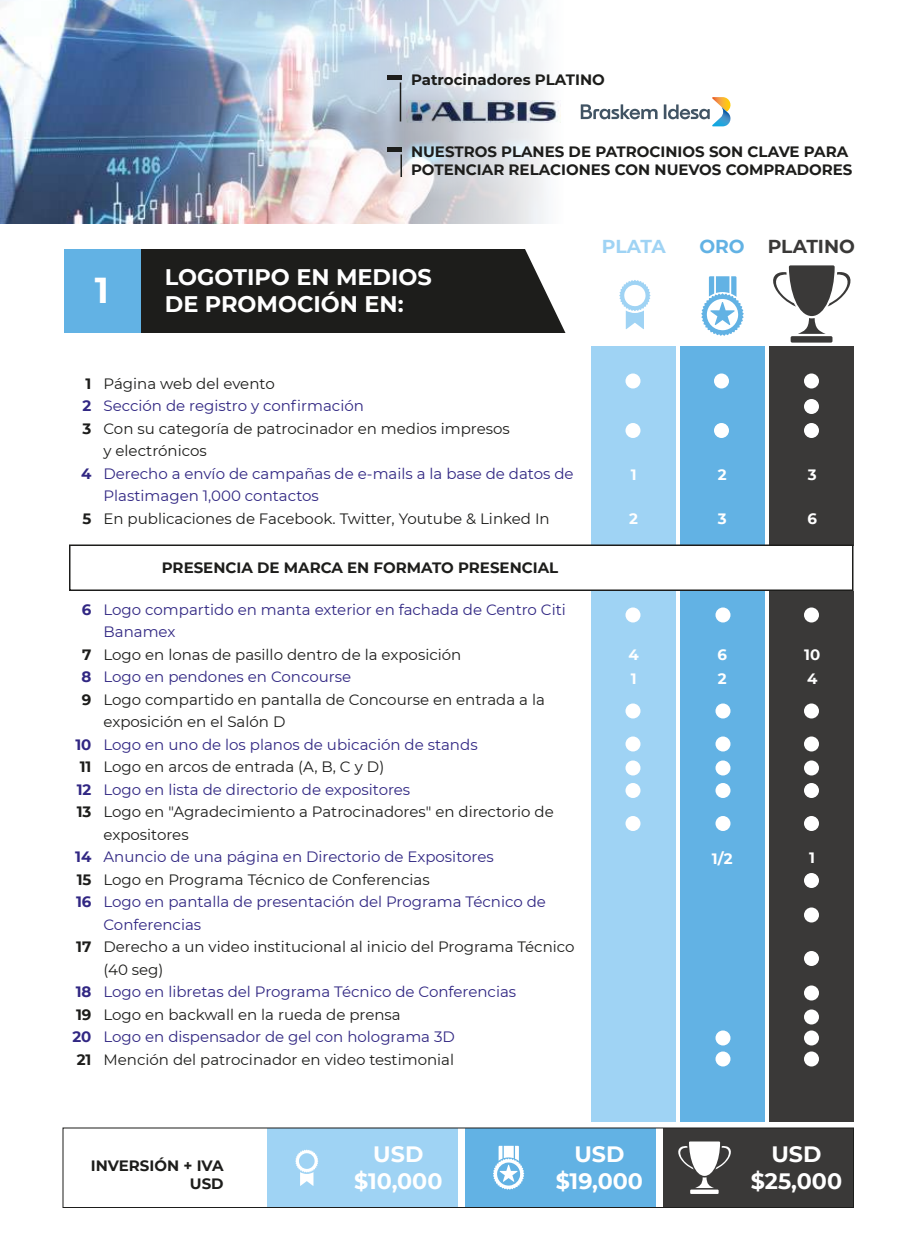
<style>
.page{position:relative;width:918px;height:1257px;background:#fff}
.page>*{position:absolute;margin:0;border:0;box-sizing:border-box;transform-origin:0 0}
.t1{font:700 36px "Montserrat";color:#fff}
.t2{font:700 22.5px/27px "Montserrat";color:#fff}
.t3{font:700 22.2px/26.7px "Montserrat";color:#fff;text-align:center}
.t4{font:700 18.75px "Montserrat";color:#3a3938}
.t5{font:700 18.75px "Montserrat";letter-spacing:-.02em;color:#9fd3f4}
.t6{font:15px/22.5px "Montserrat";color:#1d1d1b}
.t7{font:15px/22.5px "Montserrat";color:#312783}
.t8{font:700 15px/18px "Montserrat";color:#1d1d1b;text-align:right}
.t9{font:700 15px/24px "Montserrat";color:#fff}
.t10{font:700 15px "Montserrat";color:#312783}
.s1{color:#62b2e4}
</style>
<div class="page">
<div style="left:769px;top:346px;width:85px;height:200px;background:#3a3938"></div>
<div style="left:680px;top:346px;width:84px;height:200px;background:#62b2e4"></div>
<div style="left:591px;top:346px;width:84px;height:200px;background:#9fd3f4"></div>
<div style="left:769px;top:591px;width:85px;height:531px;background:#3a3938"></div>
<div style="left:680px;top:591px;width:84px;height:531px;background:#62b2e4"></div>
<div style="left:591px;top:591px;width:84px;height:531px;background:#9fd3f4"></div>
<div style="left:69px;top:544px;width:785px;height:47px;border:2px solid #1d1d1b"></div>
<div style="left:626px;top:374px;width:14px;height:14px;background:#fff;border-radius:50%"></div>
<div style="left:626px;top:608px;width:14px;height:14px;background:#fff;border-radius:50%"></div>
<div style="left:626px;top:423px;width:14px;height:15px;background:#fff;border-radius:50%"></div>
<div style="left:714px;top:374px;width:15px;height:14px;background:#fff;border-radius:50%"></div>
<div style="left:714px;top:423px;width:15px;height:15px;background:#fff;border-radius:50%"></div>
<div style="left:804px;top:374px;width:15px;height:14px;background:#fff;border-radius:50%"></div>
<div style="left:804px;top:423px;width:15px;height:15px;background:#fff;border-radius:50%"></div>
<div style="left:804px;top:399px;width:15px;height:15px;background:#fff;border-radius:50%"></div>
<div style="left:626px;top:704px;width:14px;height:14px;background:#fff;border-radius:50%"></div>
<div style="left:626px;top:760px;width:14px;height:16px;background:#fff;border-radius:50%"></div>
<div style="left:626px;top:736px;width:14px;height:16px;background:#fff;border-radius:50%"></div>
<div style="left:626px;top:783px;width:14px;height:15px;background:#fff;border-radius:50%"></div>
<div style="left:626px;top:816px;width:14px;height:15px;background:#fff;border-radius:50%"></div>
<div style="left:716px;top:608px;width:14px;height:14px;background:#fff;border-radius:50%"></div>
<div style="left:716px;top:704px;width:14px;height:14px;background:#fff;border-radius:50%"></div>
<div style="left:716px;top:760px;width:14px;height:16px;background:#fff;border-radius:50%"></div>
<div style="left:716px;top:736px;width:14px;height:16px;background:#fff;border-radius:50%"></div>
<div style="left:716px;top:783px;width:14px;height:15px;background:#fff;border-radius:50%"></div>
<div style="left:716px;top:816px;width:14px;height:15px;background:#fff;border-radius:50%"></div>
<div style="left:716px;top:1030px;width:14px;height:16px;background:#fff;border-radius:50%"></div>
<div style="left:716px;top:1052px;width:14px;height:14px;background:#fff;border-radius:50%"></div>
<div style="left:804px;top:608px;width:15px;height:14px;background:#fff;border-radius:50%"></div>
<div style="left:804px;top:704px;width:15px;height:14px;background:#fff;border-radius:50%"></div>
<div style="left:804px;top:760px;width:15px;height:16px;background:#fff;border-radius:50%"></div>
<div style="left:804px;top:736px;width:15px;height:16px;background:#fff;border-radius:50%"></div>
<div style="left:804px;top:783px;width:15px;height:15px;background:#fff;border-radius:50%"></div>
<div style="left:804px;top:816px;width:15px;height:15px;background:#fff;border-radius:50%"></div>
<div style="left:804px;top:873px;width:15px;height:15px;background:#fff;border-radius:50%"></div>
<div style="left:804px;top:908px;width:15px;height:14px;background:#fff;border-radius:50%"></div>
<div style="left:804px;top:951px;width:15px;height:15px;background:#fff;border-radius:50%"></div>
<div style="left:804px;top:986px;width:15px;height:14px;background:#fff;border-radius:50%"></div>
<div style="left:804px;top:1010px;width:15px;height:14px;background:#fff;border-radius:50%"></div>
<div style="left:804px;top:1030px;width:15px;height:16px;background:#fff;border-radius:50%"></div>
<div style="left:804px;top:1052px;width:15px;height:14px;background:#fff;border-radius:50%"></div>
<img style="left:0;top:0;width:141px;height:224px">
<img style="left:141px;top:0;width:415px;height:224px">
<div style="left:387px;top:75px;width:15px;height:5px;background:#1d1d1b"></div>
<div style="left:387px;top:147px;width:15px;height:5px;background:#1d1d1b"></div>
<hr style="left:400px;top:82px;width:1px;height:40px;background:#1d1d1b">
<hr style="left:400px;top:154px;width:2px;height:23px;background:#1d1d1b">
<svg style="left:619px;top:280px;width:32px;height:49px"></svg>
<svg style="left:701px;top:276px;width:43px;height:60px"></svg>
<div style="left:791px;top:336px;width:41px;height:7px;background:#3a3938;border-radius:2px"></div>
<svg style="left:773px;top:265px;width:78px;height:69px"></svg>
<div style="left:141px;top:249px;width:425px;height:84px;background:#1d1d1b"></div>
<div style="left:64px;top:249px;width:77px;height:84px;background:#62b2e4"></div>
<div style="left:465px;top:1128px;width:190px;height:80px;background:#62b2e4"></div>
<div style="left:267px;top:1128px;width:190px;height:80px;background:#9fd3f4"></div>
<div style="left:663px;top:1128px;width:190px;height:80px;background:#3a3938"></div>
<div style="left:63px;top:1128px;width:791px;height:80px;border:1px solid #1d1d1b"></div>
<svg style="left:295px;top:1150px;width:23px;height:36px"></svg>
<svg style="left:493px;top:1146px;width:31px;height:44px"></svg>
<hr style="left:690px;top:1190px;width:29px;height:4px;background:#fff">
<svg style="left:678px;top:1142px;width:53px;height:46px"></svg>
<svg style="left:664px;top:97px;width:67px;height:29px"></svg>
<svg style="left:581px;top:104px;width:77px;height:15px"></svg>
<img style="left:406px;top:101px;width:155px;height:22px">
<p class="t8" style="left:411px;top:70px;width:195px">Patrocinadores PLATINO</p>
<p class="t8" style="left:411px;top:142px;width:443px;text-align:left">NUESTROS PLANES DE PATROCINIOS SON CLAVE PARA<br>POTENCIAR RELACIONES CON NUEVOS COMPRADORES</p>
<h1 class="t1" style="left:95px;top:264px;width:16px">1</h1>
<h2 class="t2" style="left:165px;top:262px;width:269px">LOGOTIPO EN MEDIOS<br>DE PROMOCIÓN EN:</h2>
<p class="t8" style="left:86px;top:374px;width:7px">1</p>
<p class="t10" style="left:83px;top:395px;width:10px">2</p>
<p class="t8" style="left:83px;top:419px;width:10px">3</p>
<p class="t10" style="left:81px;top:463px;width:12px">4</p>
<p class="t8" style="left:83px;top:509px;width:10px">5</p>
<p class="t6" style="left:103px;top:372px;width:173px">Página web del evento</p>
<p class="t7" style="left:103px;top:394px;width:262px">Sección de registro y confirmación</p>
<p class="t6" style="left:103px;top:417px;width:408px">Con su categoría de patrocinador en medios impresos y electrónicos</p>
<p class="t7" style="left:103px;top:462px;width:472px">Derecho a envío de campañas de e-mails a la base de datos de<br>Plastimagen 1,000 contactos</p>
<p class="t6" style="left:103px;top:507px;width:448px">En publicaciones de Facebook. Twitter, Youtube &amp; Linked In</p>
<p class="t10" style="left:82px;top:598px;width:11px">6</p>
<p class="t8" style="left:82px;top:645px;width:11px">7</p>
<p class="t10" style="left:82px;top:666px;width:11px">8</p>
<p class="t8" style="left:82px;top:690px;width:11px">9</p>
<p class="t10" style="left:75px;top:733px;width:18px">10</p>
<p class="t8" style="left:80px;top:757px;width:13px">11</p>
<p class="t10" style="left:77px;top:778px;width:16px">12</p>
<p class="t8" style="left:77px;top:802px;width:16px">13</p>
<p class="t10" style="left:75px;top:846px;width:18px">14</p>
<p class="t8" style="left:77px;top:870px;width:16px">15</p>
<p class="t10" style="left:76px;top:891px;width:17px">16</p>
<p class="t8" style="left:76px;top:937px;width:17px">17</p>
<p class="t10" style="left:76px;top:981px;width:17px">18</p>
<p class="t8" style="left:76px;top:1005px;width:17px">19</p>
<p class="t10" style="left:73px;top:1026px;width:21px">20</p>
<p class="t8" style="left:77px;top:1050px;width:16px">21</p>
<p class="t8" style="left:162px;top:558px;width:398px">PRESENCIA DE MARCA EN FORMATO PRESENCIAL</p>
<p class="t7" style="left:104px;top:597px;width:464px">Logo compartido en manta exterior en fachada de Centro Citi<br>Banamex</p>
<p class="t6" style="left:104px;top:642px;width:359px">Logo en lonas de pasillo dentro de la exposición</p>
<p class="t7" style="left:104px;top:665px;width:249px">Logo en pendones en Concourse</p>
<p class="t6" style="left:104px;top:687px;width:443px">Logo compartido en pantalla de Concourse en entrada a la exposición en el Salón D</p>
<p class="t7" style="left:104px;top:732px;width:376px">Logo en uno de los planos de ubicación de stands</p>
<p class="t6" style="left:104px;top:755px;width:282px">Logo en arcos de entrada (A, B, C y D)</p>
<p class="t7" style="left:104px;top:777px;width:308px">Logo en lista de directorio de expositores</p>
<p class="t6" style="left:104px;top:800px;width:452px">Logo en "Agradecimiento a Patrocinadores" en directorio de expositores</p>
<p class="t7" style="left:104px;top:845px;width:392px">Anuncio de una página en Directorio de Expositores</p>
<p class="t6" style="left:104px;top:867px;width:328px">Logo en Programa Técnico de Conferencias</p>
<p class="t7" style="left:104px;top:890px;width:444px">Logo en pantalla de presentación del Programa Técnico de<br>Conferencias</p>
<p class="t6" style="left:104px;top:935px;width:473px">Derecho a un video institucional al inicio del Programa Técnico (40 seg)</p>
<p class="t7" style="left:104px;top:980px;width:414px">Logo en libretas del Programa Técnico de Conferencias</p>
<p class="t6" style="left:104px;top:1002px;width:299px">Logo en backwall en la rueda de prensa</p>
<p class="t7" style="left:104px;top:1025px;width:353px">Logo en dispensador de gel con holograma 3D</p>
<p class="t6" style="left:104px;top:1047px;width:352px">Mención del patrocinador en video testimonial</p>
<p class="t5" style="left:602px;top:232px;width:65px">PLATA</p>
<p class="t4" style="left:699px;top:232px;width:157px"><span class="s1">ORO</span> PLATINO</p>
<p class="t9" style="left:631px;top:462px;width:7px">1</p>
<p class="t9" style="left:629px;top:506px;width:10px">2</p>
<p class="t9" style="left:629px;top:642px;width:12px">4<br>1</p>
<p class="t9" style="left:718px;top:462px;width:10px">2</p>
<p class="t9" style="left:718px;top:506px;width:10px">3</p>
<p class="t9" style="left:717px;top:642px;width:11px">6<br>2</p>
<p class="t9" style="left:808px;top:462px;width:10px">3</p>
<p class="t9" style="left:807px;top:506px;width:11px">6</p>
<p class="t9" style="left:804px;top:642px;width:18px">10</p>
<p class="t9" style="left:807px;top:666px;width:12px">4</p>
<p class="t9" style="left:712px;top:846px;width:22px">1/2</p>
<p class="t9" style="left:809px;top:845px;width:7px">1</p>
<p class="t8" style="left:91px;top:1156px;width:134px">INVERSIÓN + IVA<br>USD</p>
<h3 class="t3" style="left:354px;top:1140px;width:90px">USD $10,000</h3>
<h3 class="t3" style="left:556px;top:1140px;width:89px">USD $19,000</h3>
<h3 class="t3" style="left:751px;top:1140px;width:93px">USD $25,000</h3>
</div>
